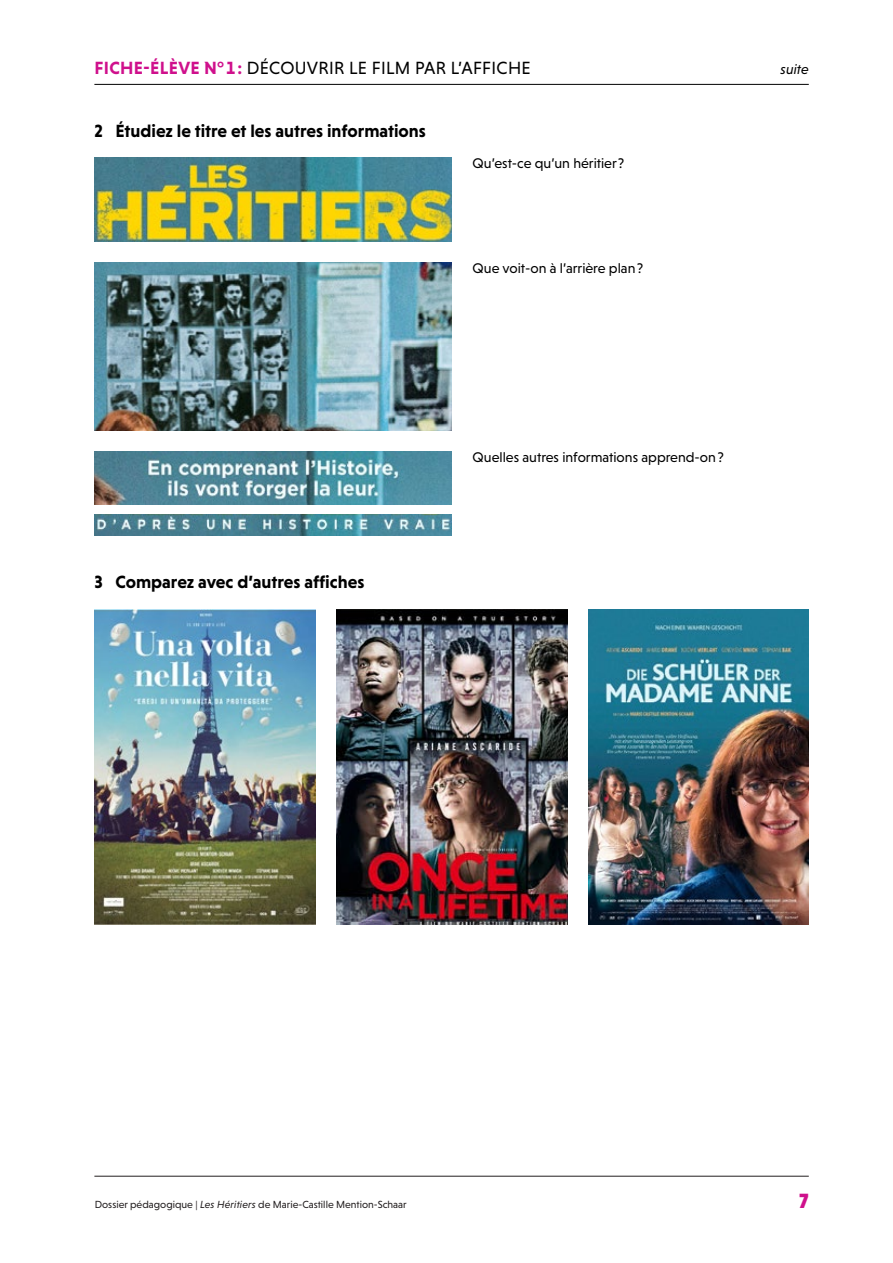
<style>
.page{position:relative;width:893px;height:1263px;background:#fff}
.page>*{position:absolute;margin:0;border:0;box-sizing:border-box;transform-origin:0 0}
.t1{font:900 21px "Niveau Grotesk";color:#cf108c}
.t2{font:700 18px "Niveau Grotesk";color:#000}
.t3{font:18px "Niveau Grotesk";letter-spacing:.015em;color:#000}
.t4{font:14.25px "Niveau Grotesk";color:#000}
.t5{font:italic 14.25px "Niveau Grotesk";letter-spacing:.005em;color:#000}
.t6{font:10.5px "Niveau Grotesk";color:#231f20}
.s1{font-weight:700;color:#cf108c}
.s2{font-style:italic}
</style>
<div class="page">
<hr style="left:94px;top:1176px;width:715px;height:1px;background:#231f20">
<hr style="left:94px;top:84px;width:715px;height:1px;background:#000">
<img style="left:94px;top:158px;width:358px;height:84px">
<img style="left:94px;top:262px;width:358px;height:168px">
<img style="left:94px;top:452px;width:358px;height:52px">
<img style="left:95px;top:515px;width:357px;height:21px">
<img style="left:94px;top:609px;width:221px;height:315px">
<img style="left:336px;top:609px;width:231px;height:315px">
<img style="left:588px;top:609px;width:221px;height:315px">
<p class="t3" style="left:95px;top:57px;width:438px"><span class="s1">FICHE-ÉLÈVE N° 1 :</span> DÉCOUVRIR LE FILM PAR L’AFFICHE</p>
<p class="t5" style="left:781px;top:61px;width:30px">suite</p>
<p class="t2" style="left:94px;top:120px;width:333px">2 Étudiez le titre et les autres informations</p>
<p class="t4" style="left:472px;top:155px;width:153px">Qu’est-ce qu’un héritier?</p>
<p class="t4" style="left:473px;top:260px;width:172px">Que voit-on à l’arrière plan?</p>
<p class="t2" style="left:94px;top:572px;width:271px">3 Comparez avec d’autres affiches</p>
<p class="t4" style="left:473px;top:449px;width:253px">Quelles autres informations apprend-on?</p>
<p class="t6" style="left:95px;top:1198px;width:313px">Dossier pédagogique | <span class="s2">Les Héritiers</span> de Marie-Castille Mention-Schaar</p>
<h1 class="t1" style="left:799px;top:1188px;width:11px">7</h1>
</div>
